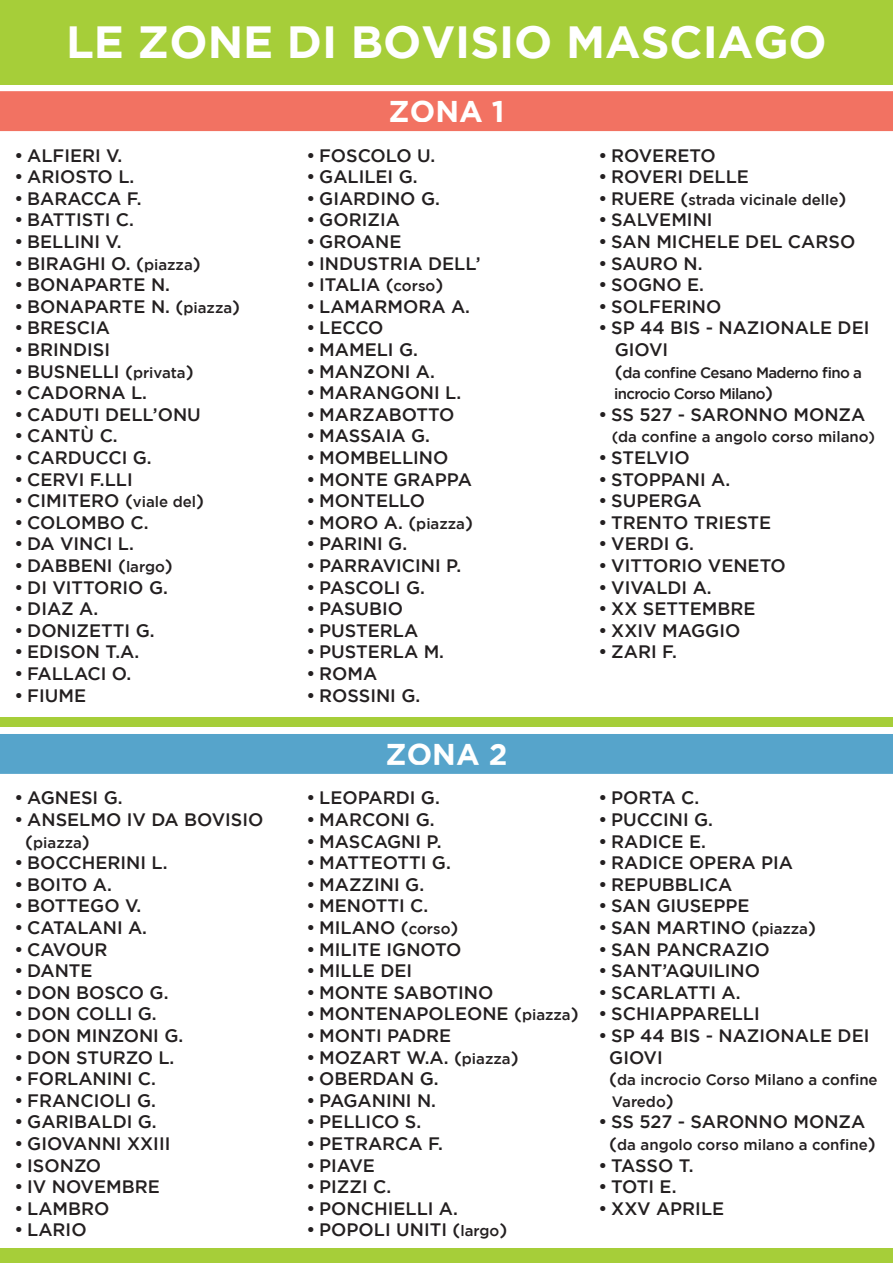
<style>
.page{position:relative;width:893px;height:1263px;background:#a6ce39}
.page>*{position:absolute;margin:0;border:0;box-sizing:border-box;transform-origin:0 0}
.t1{font:700 45px "Gotham";color:#fff}
.t2{font:700 30px "Gotham";color:#fff}
.t3{font:500 18px "Gotham";color:#231f20}
.t4{font:500 15px "Gotham";color:#231f20}
.t5{font:500 15px "Gotham";letter-spacing:-.04em;color:#231f20}
.s1{font-size:15px}
.s2{font-size:18px}
</style>
<div class="page">
<div style="left:0;top:85px;width:893px;height:631px;background:#fff"></div>
<div style="left:0;top:91px;width:893px;height:40px;background:#f27262"></div>
<div style="left:0;top:728px;width:893px;height:520px;background:#fff"></div>
<div style="left:0;top:734px;width:893px;height:40px;background:#56a4cb"></div>
<p class="t1" style="left:66px;top:16px;width:762px">LE ZONE DI BOVISIO MASCIAGO</p>
<p class="t3" style="left:15px;top:145px;width:109px">• ALFIERI V.</p>
<p class="t3" style="left:15px;top:167px;width:121px">• ARIOSTO L.</p>
<p class="t3" style="left:15px;top:188px;width:129px">• BARACCA F.</p>
<p class="t3" style="left:15px;top:210px;width:121px">• BATTISTI C.</p>
<p class="t3" style="left:15px;top:231px;width:109px">• BELLINI V.</p>
<p class="t3" style="left:15px;top:253px;width:188px">• BIRAGHI O. (<span class="s1">piazza</span>)</p>
<p class="t3" style="left:15px;top:275px;width:157px">• BONAPARTE N.</p>
<p class="t3" style="left:15px;top:296px;width:227px">• BONAPARTE N. (<span class="s1">piazza</span>)</p>
<p class="t3" style="left:15px;top:318px;width:97px">• BRESCIA</p>
<p class="t3" style="left:15px;top:339px;width:97px">• BRINDISI</p>
<p class="t3" style="left:15px;top:361px;width:181px">• BUSNELLI (<span class="s1">privata</span>)</p>
<p class="t3" style="left:15px;top:383px;width:134px">• CADORNA L.</p>
<p class="t3" style="left:15px;top:404px;width:188px">• CADUTI DELL’ONU</p>
<p class="t3" style="left:15px;top:426px;width:105px">• CANTÙ C.</p>
<p class="t3" style="left:15px;top:447px;width:139px">• CARDUCCI G.</p>
<p class="t3" style="left:15px;top:469px;width:120px">• CERVI F.LLI</p>
<p class="t3" style="left:15px;top:491px;width:191px">• CIMITERO (<span class="s1">viale del</span>)</p>
<p class="t3" style="left:15px;top:512px;width:136px">• COLOMBO C.</p>
<p class="t3" style="left:15px;top:534px;width:121px">• DA VINCI L.</p>
<p class="t3" style="left:15px;top:555px;width:160px">• DABBENI (<span class="s1">largo</span>)</p>
<p class="t3" style="left:15px;top:577px;width:155px">• DI VITTORIO G.</p>
<p class="t3" style="left:15px;top:599px;width:85px">• DIAZ A.</p>
<p class="t3" style="left:15px;top:620px;width:142px">• DONIZETTI G.</p>
<p class="t3" style="left:15px;top:642px;width:126px">• EDISON T.A.</p>
<p class="t3" style="left:15px;top:663px;width:118px">• FALLACI O.</p>
<p class="t3" style="left:15px;top:685px;width:73px">• FIUME</p>
<p class="t3" style="left:15px;top:788px;width:110px">• AGNESI G.</p>
<p class="t3" style="left:15px;top:809px;width:250px">• ANSELMO IV DA BOVISIO</p>
<p class="t4" style="left:25px;top:834px;width:66px"><span class="s2">(</span>piazza<span class="s2">)</span></p>
<p class="t3" style="left:15px;top:853px;width:155px">• BOCCHERINI L.</p>
<p class="t3" style="left:15px;top:874px;width:99px">• BOITO A.</p>
<p class="t3" style="left:15px;top:896px;width:128px">• BOTTEGO V.</p>
<p class="t3" style="left:15px;top:917px;width:134px">• CATALANI A.</p>
<p class="t3" style="left:15px;top:939px;width:95px">• CAVOUR</p>
<p class="t3" style="left:15px;top:961px;width:80px">• DANTE</p>
<p class="t3" style="left:15px;top:982px;width:156px">• DON BOSCO G.</p>
<p class="t3" style="left:15px;top:1004px;width:144px">• DON COLLI G.</p>
<p class="t3" style="left:15px;top:1025px;width:170px">• DON MINZONI G.</p>
<p class="t3" style="left:15px;top:1047px;width:161px">• DON STURZO L.</p>
<p class="t3" style="left:15px;top:1069px;width:143px">• FORLANINI C.</p>
<p class="t3" style="left:15px;top:1090px;width:143px">• FRANCIOLI G.</p>
<p class="t3" style="left:15px;top:1112px;width:144px">• GARIBALDI G.</p>
<p class="t3" style="left:15px;top:1133px;width:157px">• GIOVANNI XXIII</p>
<p class="t3" style="left:15px;top:1155px;width:88px">• ISONZO</p>
<p class="t3" style="left:15px;top:1177px;width:147px">• IV NOVEMBRE</p>
<p class="t3" style="left:15px;top:1198px;width:97px">• LAMBRO</p>
<p class="t3" style="left:15px;top:1220px;width:74px">• LARIO</p>
<p class="t2" style="left:389px;top:94px;width:117px">ZONA 1</p>
<p class="t3" style="left:306px;top:145px;width:130px">• FOSCOLO U.</p>
<p class="t3" style="left:306px;top:167px;width:113px">• GALILEI G.</p>
<p class="t3" style="left:306px;top:188px;width:135px">• GIARDINO G.</p>
<p class="t3" style="left:306px;top:210px;width:95px">• GORIZIA</p>
<p class="t3" style="left:306px;top:231px;width:96px">• GROANE</p>
<p class="t3" style="left:306px;top:253px;width:176px">• INDUSTRIA DELL’</p>
<p class="t3" style="left:306px;top:275px;width:138px">• ITALIA (<span class="s1">corso</span>)</p>
<p class="t3" style="left:306px;top:296px;width:165px">• LAMARMORA A.</p>
<p class="t3" style="left:306px;top:318px;width:79px">• LECCO</p>
<p class="t3" style="left:306px;top:339px;width:113px">• MAMELI G.</p>
<p class="t3" style="left:306px;top:361px;width:130px">• MANZONI A.</p>
<p class="t3" style="left:306px;top:383px;width:156px">• MARANGONI L.</p>
<p class="t3" style="left:306px;top:404px;width:150px">• MARZABOTTO</p>
<p class="t3" style="left:306px;top:426px;width:125px">• MASSAIA G.</p>
<p class="t3" style="left:306px;top:447px;width:143px">• MOMBELLINO</p>
<p class="t3" style="left:306px;top:469px;width:167px">• MONTE GRAPPA</p>
<p class="t3" style="left:306px;top:491px;width:120px">• MONTELLO</p>
<p class="t3" style="left:306px;top:512px;width:168px">• MORO A. (<span class="s1">piazza</span>)</p>
<p class="t3" style="left:306px;top:534px;width:102px">• PARINI G.</p>
<p class="t3" style="left:306px;top:555px;width:156px">• PARRAVICINI P.</p>
<p class="t3" style="left:306px;top:577px;width:120px">• PASCOLI G.</p>
<p class="t3" style="left:306px;top:599px;width:98px">• PASUBIO</p>
<p class="t3" style="left:306px;top:620px;width:113px">• PUSTERLA</p>
<p class="t3" style="left:306px;top:642px;width:139px">• PUSTERLA M.</p>
<p class="t3" style="left:306px;top:663px;width:72px">• ROMA</p>
<p class="t3" style="left:306px;top:685px;width:115px">• ROSSINI G.</p>
<p class="t2" style="left:386px;top:737px;width:123px">ZONA 2</p>
<p class="t3" style="left:306px;top:788px;width:135px">• LEOPARDI G.</p>
<p class="t3" style="left:306px;top:809px;width:130px">• MARCONI G.</p>
<p class="t3" style="left:306px;top:831px;width:137px">• MASCAGNI P.</p>
<p class="t3" style="left:306px;top:853px;width:146px">• MATTEOTTI G.</p>
<p class="t3" style="left:306px;top:874px;width:119px">• MAZZINI G.</p>
<p class="t3" style="left:306px;top:896px;width:123px">• MENOTTI C.</p>
<p class="t3" style="left:306px;top:917px;width:153px">• MILANO (<span class="s1">corso</span>)</p>
<p class="t3" style="left:306px;top:939px;width:156px">• MILITE IGNOTO</p>
<p class="t3" style="left:306px;top:961px;width:107px">• MILLE DEI</p>
<p class="t3" style="left:306px;top:982px;width:188px">• MONTE SABOTINO</p>
<p class="t3" style="left:306px;top:1004px;width:274px">• MONTENAPOLEONE (<span class="s1">piazza</span>)</p>
<p class="t3" style="left:306px;top:1025px;width:146px">• MONTI PADRE</p>
<p class="t3" style="left:306px;top:1047px;width:214px">• MOZART W.A. (<span class="s1">piazza</span>)</p>
<p class="t3" style="left:306px;top:1069px;width:134px">• OBERDAN G.</p>
<p class="t3" style="left:306px;top:1090px;width:131px">• PAGANINI N.</p>
<p class="t3" style="left:306px;top:1112px;width:116px">• PELLICO S.</p>
<p class="t3" style="left:306px;top:1133px;width:138px">• PETRARCA F.</p>
<p class="t3" style="left:306px;top:1155px;width:70px">• PIAVE</p>
<p class="t3" style="left:306px;top:1177px;width:86px">• PIZZI C.</p>
<p class="t3" style="left:306px;top:1198px;width:153px">• PONCHIELLI A.</p>
<p class="t3" style="left:306px;top:1220px;width:202px">• POPOLI UNITI (<span class="s1">largo</span>)</p>
<p class="t3" style="left:598px;top:145px;width:119px">• ROVERETO</p>
<p class="t3" style="left:598px;top:167px;width:152px">• ROVERI DELLE</p>
<p class="t4" style="left:598px;top:191px;width:250px"><span class="s2">• RUERE (</span>strada vicinale delle<span class="s2">)</span></p>
<p class="t3" style="left:598px;top:210px;width:116px">• SALVEMINI</p>
<p class="t3" style="left:598px;top:231px;width:258px">• SAN MICHELE DEL CARSO</p>
<p class="t3" style="left:598px;top:253px;width:106px">• SAURO N.</p>
<p class="t3" style="left:598px;top:275px;width:107px">• SOGNO E.</p>
<p class="t3" style="left:598px;top:296px;width:124px">• SOLFERINO</p>
<p class="t3" style="left:598px;top:318px;width:272px">• SP 44 BIS - NAZIONALE DEI</p>
<p class="t3" style="left:615px;top:339px;width:55px">GIOVI</p>
<p class="t5" style="left:615px;top:364px;width:249px"><span class="s2">(</span>da confine Cesano Maderno fino a</p>
<p class="t5" style="left:614px;top:385px;width:160px">incrocio Corso Milano<span class="s2">)</span></p>
<p class="t3" style="left:598px;top:404px;width:268px">• SS 527 - SARONNO MONZA</p>
<p class="t4" style="left:612px;top:429px;width:264px">(da confine a angolo corso milano)</p>
<p class="t3" style="left:598px;top:447px;width:93px">• STELVIO</p>
<p class="t3" style="left:598px;top:469px;width:133px">• STOPPANI A.</p>
<p class="t3" style="left:598px;top:491px;width:105px">• SUPERGA</p>
<p class="t3" style="left:598px;top:512px;width:174px">• TRENTO TRIESTE</p>
<p class="t3" style="left:598px;top:534px;width:97px">• VERDI G.</p>
<p class="t3" style="left:598px;top:555px;width:189px">• VITTORIO VENETO</p>
<p class="t3" style="left:598px;top:577px;width:115px">• VIVALDI A.</p>
<p class="t3" style="left:598px;top:599px;width:159px">• XX SETTEMBRE</p>
<p class="t3" style="left:598px;top:620px;width:143px">• XXIV MAGGIO</p>
<p class="t3" style="left:598px;top:642px;width:80px">• ZARI F.</p>
<p class="t3" style="left:598px;top:788px;width:102px">• PORTA C.</p>
<p class="t3" style="left:598px;top:809px;width:116px">• PUCCINI G.</p>
<p class="t3" style="left:598px;top:831px;width:109px">• RADICE E.</p>
<p class="t3" style="left:598px;top:853px;width:196px">• RADICE OPERA PIA</p>
<p class="t3" style="left:598px;top:874px;width:135px">• REPUBBLICA</p>
<p class="t3" style="left:598px;top:896px;width:152px">• SAN GIUSEPPE</p>
<p class="t3" style="left:598px;top:917px;width:219px">• SAN MARTINO (<span class="s1">piazza</span>)</p>
<p class="t3" style="left:598px;top:939px;width:173px">• SAN PANCRAZIO</p>
<p class="t3" style="left:598px;top:961px;width:163px">• SANT’AQUILINO</p>
<p class="t3" style="left:598px;top:982px;width:144px">• SCARLATTI A.</p>
<p class="t3" style="left:598px;top:1004px;width:163px">• SCHIAPPARELLI</p>
<p class="t3" style="left:598px;top:1025px;width:272px">• SP 44 BIS - NAZIONALE DEI</p>
<p class="t3" style="left:609px;top:1047px;width:55px">GIOVI</p>
<p class="t4" style="left:609px;top:1071px;width:270px"><span class="s2">(</span>da incrocio Corso Milano a confine</p>
<p class="t4" style="left:612px;top:1093px;width:63px">Varedo<span class="s2">)</span></p>
<p class="t3" style="left:598px;top:1112px;width:268px">• SS 527 - SARONNO MONZA</p>
<p class="t4" style="left:609px;top:1136px;width:268px"><span class="s2">(</span>da angolo corso milano a confine<span class="s2">)</span></p>
<p class="t3" style="left:598px;top:1155px;width:97px">• TASSO T.</p>
<p class="t3" style="left:598px;top:1177px;width:80px">• TOTI E.</p>
<p class="t3" style="left:598px;top:1198px;width:127px">• XXV APRILE</p>
</div>
